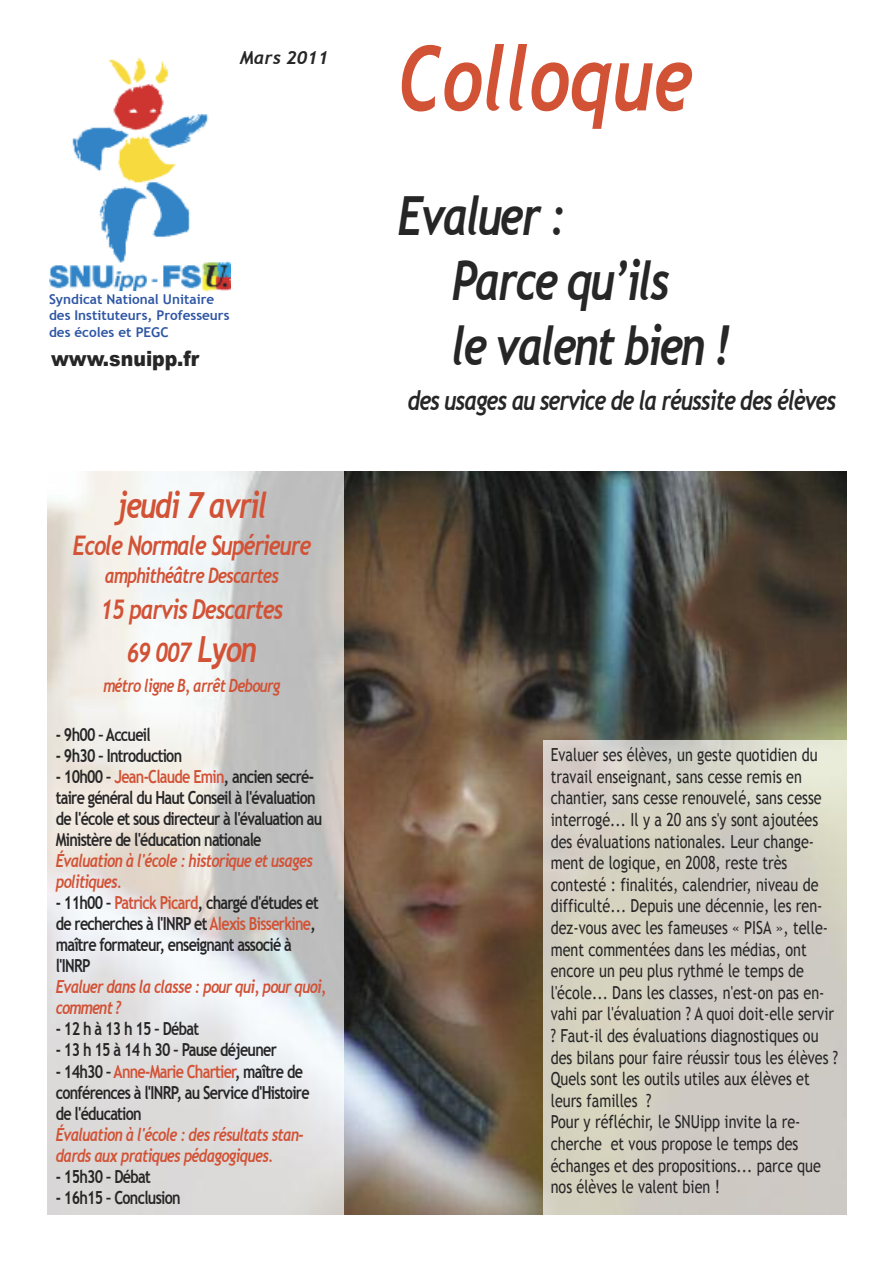
<style>
.page{position:relative;width:893px;height:1263px;background:#fff}
.page>*{position:absolute;margin:0;border:0;box-sizing:border-box;transform-origin:0 0}
.t1{font:italic 700 90px "Trebuchet";color:#d25236;scale:.8 1}
.t2{font:italic 700 54px/64.8px "Trebuchet";letter-spacing:-.05em;color:#272627;scale:.8 1}
.t3{font:italic 700 36px "Trebuchet";letter-spacing:-.05em;color:#d25236;scale:.8 1}
.t4{font:italic 700 27px/43.2px "Trebuchet";letter-spacing:-.05em;color:#d25236;text-align:center;scale:.8 1}
.t5{font:italic 700 27px "Trebuchet";letter-spacing:-.05em;color:#272627;scale:.8 1}
.t6{font:italic 700 21px "Trebuchet";letter-spacing:-.05em;color:#d25236;scale:.8 1}
.t7{font:900 21px "Arial";color:#272627;scale:.9 1}
.t8{font:18px/21.6px "Trebuchet MS";color:#272627;scale:.8 1}
.t9{font:700 18px/21px "Trebuchet MS";letter-spacing:-.05em;color:#272627;scale:.8 1}
.t10{font:italic 700 18px/21px "Trebuchet";letter-spacing:-.05em;color:#d25236;scale:.8 1}
.t11{font:italic 700 18px "Trebuchet";color:#272627}
.t12{font:700 13.5px/16.2px "Trebuchet MS";color:#2e56a4}
.s1{font-size:36px}
.s2{color:#d25236}
</style>
<div class="page">
<img style="left:49px;top:58px;width:182px;height:233px">
<img style="left:343px;top:471px;width:503px;height:743px">
<img style="left:543px;top:740px;width:303px;height:474px">
<p class="t11" style="left:240px;top:47px;width:90px">Mars 2011</p>
<p class="t12" style="left:49px;top:291px;width:182px">Syndicat National Unitaire des Instituteurs, Professeurs des écoles et PEGC</p>
<p class="t7" style="left:51px;top:343px;width:166px">www.snuipp.fr</p>
<h3 class="t3" style="left:116px;top:484px;width:190px">jeudi 7 avril</h3>
<h3 class="t4" style="left:73px;top:523px;width:300px">Ecole Normale Supérieure</h3>
<p class="t6" style="left:105px;top:563px;width:219px">amphithéâtre Descartes</p>
<h3 class="t4" style="left:100px;top:587px;width:230px">15 parvis Descartes<br>69 007 <span class="s1">Lyon</span></h3>
<p class="t10" style="left:103px;top:675px;width:223px">métro ligne B, arrêt Debourg</p>
<p class="t9" style="left:56px;top:724px;width:120px">- 9h00 – Accueil</p>
<p class="t9" style="left:56px;top:745px;width:160px">- 9h30 – Introduction</p>
<p class="t9" style="left:56px;top:766px;width:335px">- 10h00 – <span class="s2">Jean-Claude Emin</span>, ancien secré&shy;taire général du Haut Conseil à l'évaluation de l'école et sous directeur à l'évaluation au Ministère de l'éducation nationale</p>
<p class="t10" style="left:56px;top:850px;width:323px">Évaluation à l'école : historique et usages politiques.</p>
<p class="t9" style="left:56px;top:892px;width:330px">- 11h00 – <span class="s2">Patrick Picard</span>, chargé d'études et de recherches à l'INRP et <span class="s2">Alexis Bisserkine</span>, maître formateur, enseignant associé à l'INRP</p>
<p class="t10" style="left:56px;top:976px;width:340px">Evaluer dans la classe : pour qui, pour quoi, comment ?</p>
<p class="t9" style="left:56px;top:1018px;width:181px">-12hà13h15–Débat</p>
<p class="t9" style="left:56px;top:1039px;width:278px">- 13 h 15 à 14 h 30 – Pause déjeuner</p>
<p class="t9" style="left:56px;top:1060px;width:319px">- 14h30 – <span class="s2">Anne-Marie Chartier</span>, maître de conférences à l'INRP, au Service d'Histoire de l'éducation</p>
<p class="t10" style="left:56px;top:1123px;width:311px">Évaluation à l'école : des résultats stan&shy;dards aux pratiques pédagogiques.</p>
<p class="t9" style="left:56px;top:1165px;width:120px">- 15h30 – Débat</p>
<p class="t9" style="left:56px;top:1186px;width:158px">- 16h15 – Conclusion</p>
<h1 class="t1" style="left:398px;top:26px;width:370px">Colloque</h1>
<h2 class="t2" style="left:452px;top:183px;width:349px;text-indent:-54px">Evaluer :<br>Parce qu’ils<br>le valent bien !</h2>
<h3 class="t5" style="left:408px;top:384px;width:537px">des usages au service de la réussite des élèves</h3>
<p class="t8" style="left:551px;top:744px;width:361px">Evaluer ses élèves, un geste quotidien du travail enseignant, sans cesse remis en chantier, sans cesse renouvelé, sans cesse interrogé... Il y a 20 ans s'y sont ajoutées des évaluations nationales. Leur change&shy;ment de logique, en 2008, reste très contesté : finalités, calendrier, niveau de difficulté... Depuis une décennie, les ren&shy;dez-vous avec les fameuses « PISA », telle&shy;ment commentées dans les médias, ont encore un peu plus rythmé le temps de l'école... Dans les classes, n'est-on pas en&shy;vahi par l'évaluation ? A quoi doit-elle servir ? Faut-il des évaluations diagnostiques ou des bilans pour faire réussir tous les élèves ?<br>Quels sont les outils utiles aux élèves et leurs familles ?<br>Pour y réfléchir, le SNUipp invite la re&shy;cherche et vous propose le temps des échanges et des propositions... parce que nos élèves le valent bien !</p>
</div>
